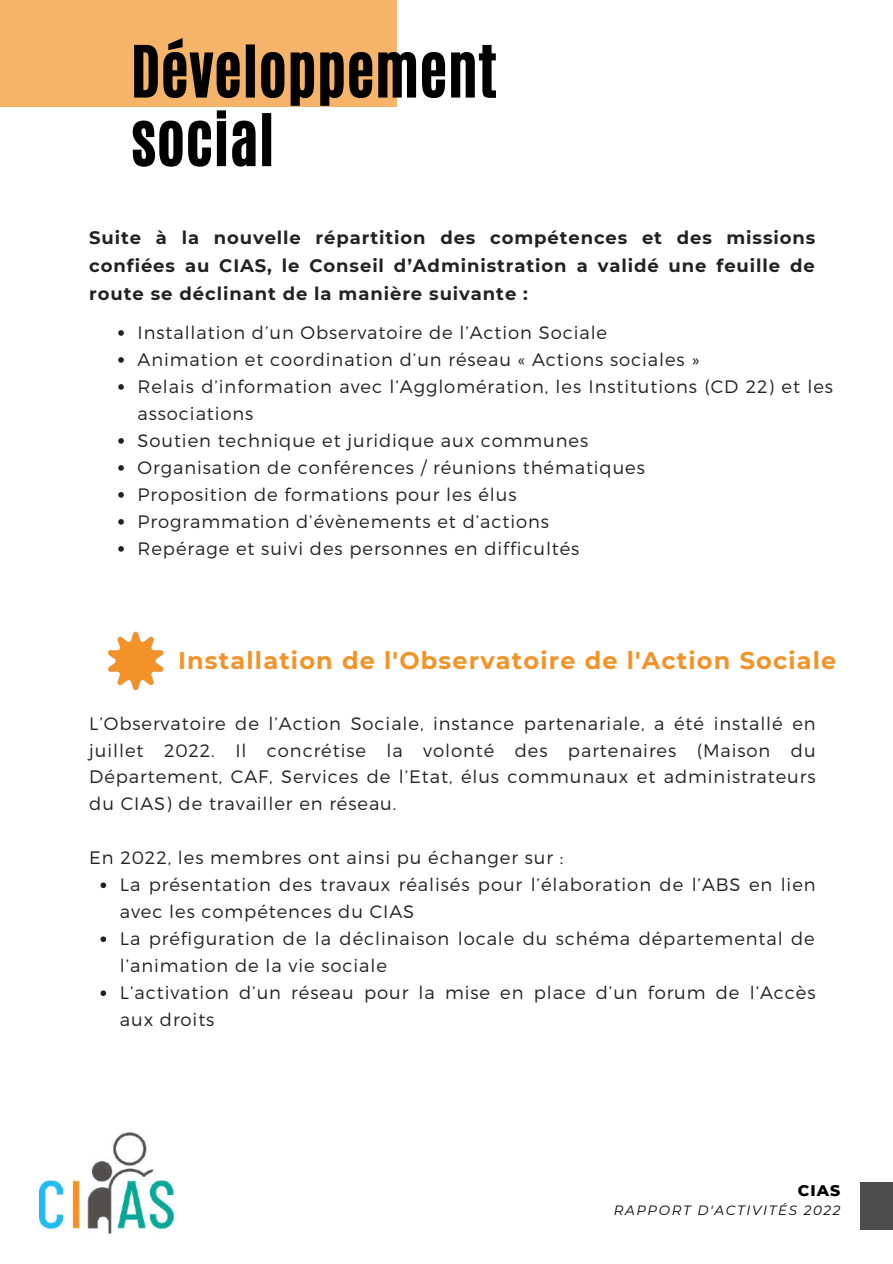
<style>
.page{position:relative;width:893px;height:1264px;background:#fff}
.page>*{position:absolute;margin:0;border:0;box-sizing:border-box;transform-origin:0 0}
.t1{font:59.55px/68.6px "CA Generated";letter-spacing:.01em;color:#000}
.t2{font:700 24px "Montserrat";letter-spacing:.05em;color:#f39327}
.t3{font:300 18px/27px "Montserrat";letter-spacing:.05em;color:#222}
.t4{font:700 18px/28px "Montserrat";letter-spacing:.05em;color:#222;text-align:justify}
.t5{font:800 15.75px "Montserrat";color:#000}
.t6{font:italic 13.5px "Montserrat";letter-spacing:.12em;color:#000}
</style>
<div class="page">
<div style="left:0;top:0;width:397px;height:106px;background:#f6b46a"></div>
<div style="left:860px;top:1181px;width:32px;height:48px;background:#4d4d4d"></div>
<img style="left:38px;top:1132px;width:136px;height:102px">
<svg style="left:108px;top:631px;width:56px;height:59px"></svg>
<svg style="left:118px;top:330px;width:6px;height:6px"></svg>
<svg style="left:118px;top:357px;width:6px;height:6px"></svg>
<svg style="left:118px;top:384px;width:6px;height:6px"></svg>
<svg style="left:118px;top:438px;width:6px;height:6px"></svg>
<svg style="left:118px;top:465px;width:6px;height:5px"></svg>
<svg style="left:118px;top:492px;width:6px;height:5px"></svg>
<svg style="left:118px;top:519px;width:6px;height:5px"></svg>
<svg style="left:118px;top:546px;width:6px;height:5px"></svg>
<svg style="left:100px;top:882px;width:6px;height:6px"></svg>
<svg style="left:100px;top:936px;width:6px;height:6px"></svg>
<svg style="left:100px;top:990px;width:6px;height:6px"></svg>
<h1 class="t1" style="left:131px;top:37px;width:367px">Développement social</h1>
<p class="t4" style="left:89px;top:224px;width:727px">Suite à la nouvelle répartition des compétences et des missions confiées au CIAS, le Conseil d’Administration a validé une feuille de route se déclinant de la manière suivante :</p>
<p class="t3" style="left:138px;top:318px;width:696px">Installation d’un Observatoire de l’Action Sociale<br>Animation et coordination d’un réseau « Actions sociales »<br>Relais d’information avec l’Agglomération, les Institutions (CD 22) et les associations<br>Soutien technique et juridique aux communes<br>Organisation de conférences / réunions thématiques<br>Proposition de formations pour les élus<br>Programmation d’évènements et d’actions<br>Repérage et suivi des personnes en difficultés</p>
<h2 class="t2" style="left:178px;top:646px;width:659px">Installation de l'Observatoire de l'Action Sociale</h2>
<p class="t3" style="left:89px;top:708px;width:727px;text-align:justify">L’Observatoire de l’Action Sociale, instance partenariale, a été installé en juillet 2022. Il concrétise la volonté des partenaires (Maison du Département, CAF, Services de l’Etat, élus communaux et administrateurs du CIAS) de travailler en réseau.</p>
<p class="t3" style="left:89px;top:843px;width:475px">En 2022, les membres ont ainsi pu échanger sur :</p>
<p class="t3" style="left:120px;top:870px;width:697px">La présentation des travaux réalisés pour l’élaboration de l’ABS en lien avec les compétences du CIAS<br>La préfiguration de la déclinaison locale du schéma départemental de l’animation de la vie sociale<br>L’activation d’un réseau pour la mise en place d’un forum de l’Accès aux droits</p>
<p class="t5" style="left:797px;top:1180px;width:44px">CIAS</p>
<p class="t6" style="left:613px;top:1202px;width:228px">RAPPORT D'ACTIVITÉS 2022</p>
</div>
